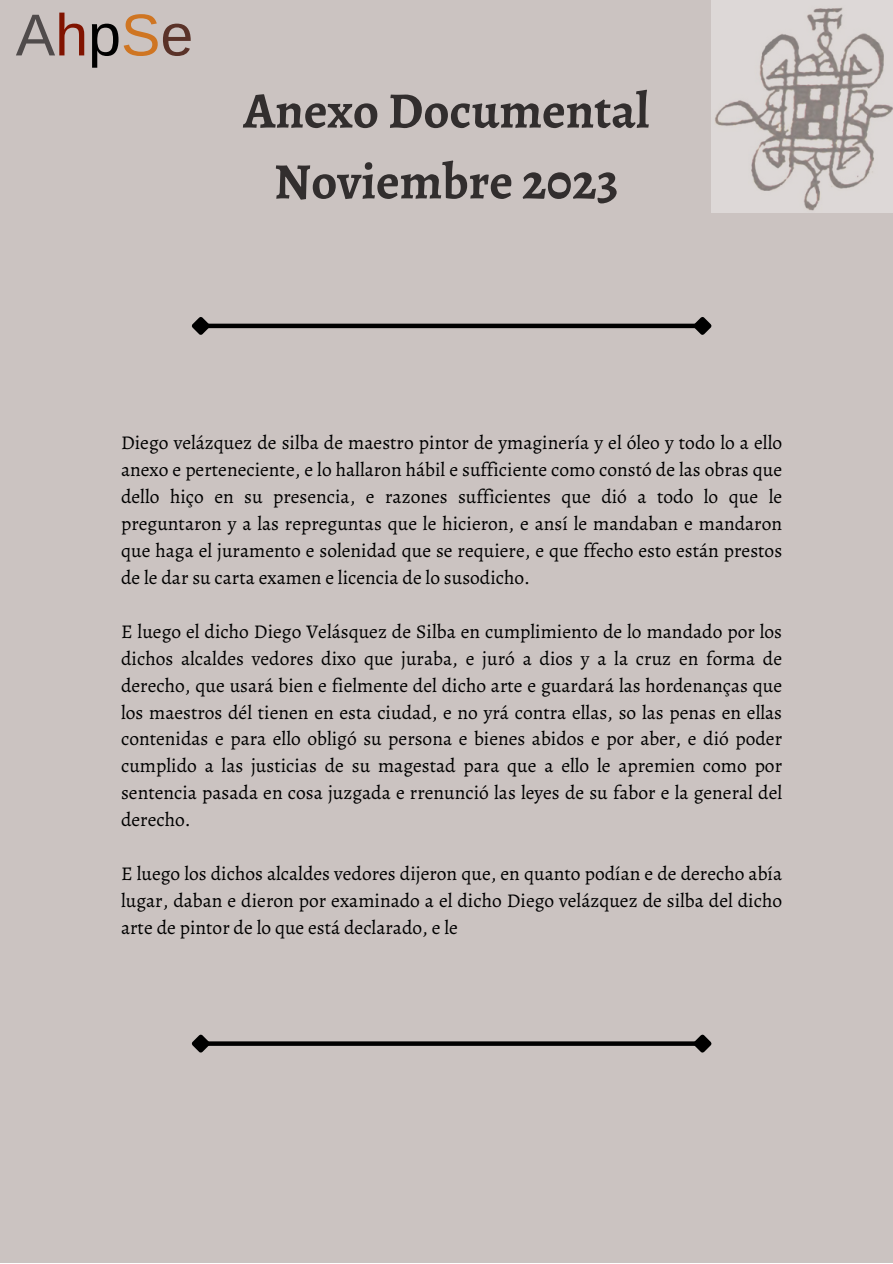
<style>
.page{position:relative;width:893px;height:1264px;background:#fff}
.page>*{position:absolute;margin:0;border:0;box-sizing:border-box;transform-origin:0 0}
.t1{font:59.1px "Arimo";color:#504b4b}
.t2{font:700 51px "Alegreya";color:#322e2e}
.t3{font:19.5px/27px "Alegreya";color:#000;text-align:justify}
.s1{color:#801300}
.s2{color:#000}
.s3{color:#cf7522}
.s4{color:#5a3228}
</style>
<div class="page">
<div style="left:0;top:0;width:892px;height:1262px;background:#cbc3c1"></div>
<img style="left:711px;top:0;width:181px;height:212px">
<svg style="left:214px;top:1041px;width:475px;height:4px;background:#131212"></svg>
<svg style="left:191px;top:1034px;width:23px;height:19px"></svg>
<svg style="left:689px;top:1034px;width:23px;height:19px"></svg>
<hr style="left:206px;top:324px;width:490px;height:4px;background:#000">
<svg style="left:191px;top:317px;width:23px;height:18px"></svg>
<svg style="left:689px;top:317px;width:23px;height:18px"></svg>
<p class="t1" style="left:16px;top:2px;width:179px">A<span class="s1">h</span><span class="s2">p</span><span class="s3">S</span><span class="s4">e</span></p>
<p class="t2" style="left:243px;top:76px;width:407px">Anexo Documental</p>
<p class="t2" style="left:274px;top:146px;width:346px">Noviembre 2023</p>
<p class="t3" style="left:121px;top:428px;width:662px">Diego velázquez de silba de maestro pintor de ymaginería y el óleo y todo lo a ello anexo e perteneciente, e lo hallaron hábil e sufficiente como constó de las obras que dello hiço en su presencia, e razones sufficientes que dió a todo lo que le preguntaron y a las repreguntas que le hicieron, e ansí le mandaban e mandaron que haga el juramento e solenidad que se requiere, e que ffecho esto están prestos de le dar su carta examen e licencia de lo susodicho.</p>
<p class="t3" style="left:121px;top:617px;width:662px">E luego el dicho Diego Velásquez de Silba en cumplimiento de lo mandado por los dichos alcaldes vedores dixo que juraba, e juró a dios y a la cruz en forma de derecho, que usará bien e fielmente del dicho arte e guardará las hordenanças que los maestros dél tienen en esta ciudad, e no yrá contra ellas, so las penas en ellas contenidas e para ello obligó su persona e bienes abidos e por aber, e dió poder cumplido a las justicias de su magestad para que a ello le apremien como por sentencia pasada en cosa juzgada e rrenunció las leyes de su fabor e la general del derecho.</p>
<p class="t3" style="left:121px;top:860px;width:662px">E luego los dichos alcaldes vedores dijeron que, en quanto podían e de derecho abía lugar, daban e dieron por examinado a el dicho Diego velázquez de silba del dicho arte de pintor de lo que está declarado, e le</p>
</div>
